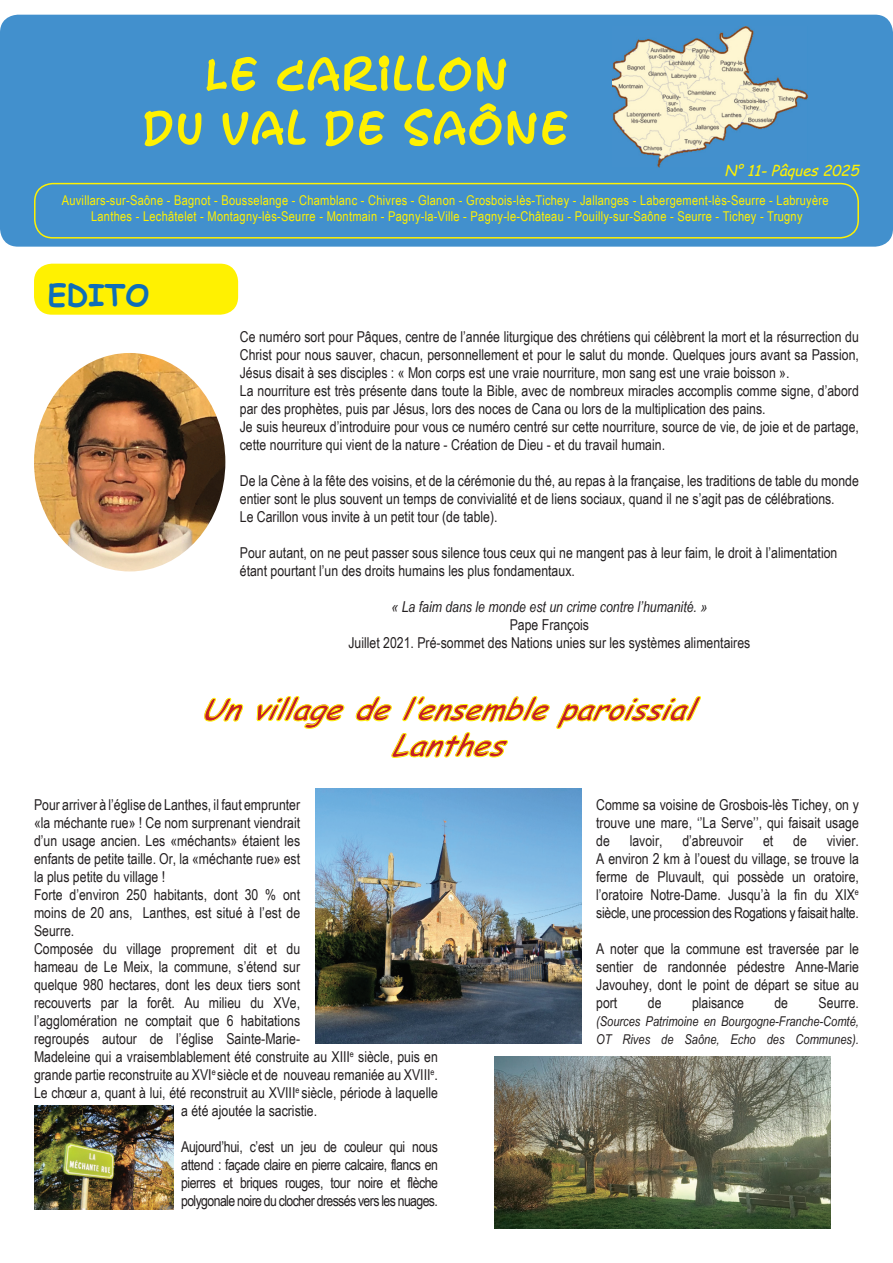
<style>
.page{position:relative;width:893px;height:1263px;background:#fff}
.page>*{position:absolute;margin:0;border:0;box-sizing:border-box;transform-origin:0 0}
.Titre_Article{font:italic 700 30px "Comic Sans MS";color:#c52026}
.Rubriques{font:700 30px "Comic Sans MS";color:#0e6eb8}
.t1{font:15px/18px "Arial Narrow";color:#231f20;text-align:justify}
.t2{font:italic 15px "Comic Sans MS";color:#fff101}
.t3{font:13.5px "Arial Narrow";letter-spacing:.02em;color:#fff101}
.t4{font:italic 13.5px/18px "Arial Narrow";color:#231f20}
.s1{font-style:italic}
</style>
<div class="page">
<div style="left:0;top:15px;width:893px;height:232px;background:#4290cd;border-radius:18px"></div>
<svg style="left:142px;top:14px;width:428px;height:133px"></svg>
<img style="left:612px;top:26px;width:196px;height:142px">
<div style="left:34px;top:183px;width:825px;height:56px;border:2px solid #fff101;border-radius:18px"></div>
<div style="left:34px;top:264px;width:204px;height:51px;background:#fff101;border-radius:18px"></div>
<img style="left:34px;top:353px;width:191px;height:218px">
<svg style="left:204px;top:697px;width:39px;height:25px"></svg>
<svg style="left:256px;top:696px;width:89px;height:33px"></svg>
<svg style="left:355px;top:696px;width:346px;height:62px"></svg>
<img style="left:35px;top:1106px;width:139px;height:103px">
<img style="left:315px;top:789px;width:266px;height:255px">
<img style="left:494px;top:1057px;width:337px;height:172px">
<p class="t2" style="left:724px;top:159px;width:140px">N°11-Pâques2025</p>
<p class="t3" style="left:62px;top:190px;width:768px">Auvillars-sur-Saône - Bagnot - Bousselange - Chamblanc - Chivres - Glanon - Grosbois-lès-Tichey - Jallanges - Labergement-lès-Seurre - Labruyère</p>
<p class="t3" style="left:91px;top:206px;width:713px">Lanthes - Lechâtelet - Montagny-lès-Seurre - Montmain - Pagny-la-Ville - Pagny-le-Château - Pouilly-sur-Saône - Seurre - Tichey - Trugny</p>
<p class="Rubriques" style="left:48px;top:273px;width:103px">EDITO</p>
<p class="t1" style="left:240px;top:327px;width:621px">Ce numéro sort pour Pâques, centre de l’année liturgique des chrétiens qui célèbrent la mort et la résurrection du Christ pour nous sauver, chacun, personnellement et pour le salut du monde. Quelques jours avant sa Passion, Jésus disait à ses disciples : « Mon corps est une vraie nourriture, mon sang est une vraie boisson ».</p>
<p class="t1" style="left:240px;top:381px;width:621px">La nourriture est très présente dans toute la Bible, avec de nombreux miracles accomplis comme signe, d’abord par des prophètes, puis par Jésus, lors des noces de Cana ou lors de la multiplication des pains.</p>
<p class="t1" style="left:240px;top:417px;width:621px">Je suis heureux d’introduire pour vous ce numéro centré sur cette nourriture, source de vie, de joie et de partage, cette nourriture qui vient de la nature - Création de Dieu - et du travail humain.</p>
<p class="t1" style="left:240px;top:471px;width:621px">De la Cène à la fête des voisins, et de la cérémonie du thé, au repas à la française, les traditions de table du monde entier sont le plus souvent un temps de convivialité et de liens sociaux, quand il ne s’agit pas de célébrations.</p>
<p class="t1" style="left:240px;top:507px;width:259px">Le Carillon vous invite à un petit tour (de table).</p>
<p class="t1" style="left:240px;top:543px;width:599px">Pour autant, on ne peut passer sous silence tous ceux qui ne mangent pas à leur faim, le droit à l’alimentation étant pourtant l’un des droits humains les plus fondamentaux.</p>
<p class="t1" style="left:348px;top:597px;width:403px;text-align:center"><span class="s1">« La faim dans le monde est un crime contre l’humanité. »<br></span>Pape François<br>Juillet 2021. Pré-sommet des Nations unies sur les systèmes alimentaires</p>
<p class="Titre_Article" style="left:201px;top:687px;width:513px">Unvillagedel’ensembleparoissial</p>
<p class="Titre_Article" style="left:391px;top:723px;width:133px">Lanthes</p>
<p class="t1" style="left:34px;top:795px;width:268px">Pour arriver à l’église de Lanthes, il faut emprunter «la méchante rue» ! Ce nom surprenant viendrait d’un usage ancien. Les «méchants» étaient les enfants de petite taille. Or, la «méchante rue» est la plus petite du village !</p>
<p class="t1" style="left:34px;top:885px;width:268px">Forte d’environ 250 habitants, dont 30 % ont moins de 20 ans, Lanthes, est situé à l’est de Seurre.</p>
<p class="t1" style="left:34px;top:939px;width:268px">Composée du village proprement dit et du</p>
<p class="t1" style="left:34px;top:957px;width:268px">hameau de Le Meix, la commune, s’étend sur</p>
<p class="t1" style="left:34px;top:975px;width:268px">quelque 980 hectares, dont les deux tiers sont</p>
<p class="t1" style="left:34px;top:993px;width:268px">recouverts par la forêt. Au milieu du XVe,</p>
<p class="t1" style="left:34px;top:1011px;width:268px">l’agglomération ne comptait que 6 habitations</p>
<p class="t1" style="left:34px;top:1029px;width:268px">regroupés autour de l’église Sainte-Marie-</p>
<p class="t1" style="left:34px;top:1047px;width:405px">Madeleine qui a vraisemblablement été construite au XIII<sup>e</sup> siècle, puis en</p>
<p class="t1" style="left:34px;top:1065px;width:405px">grande partie reconstruite au XVI<sup>e</sup> siècle et de nouveau remaniée au XVIII<sup>e</sup>.</p>
<p class="t1" style="left:34px;top:1083px;width:405px">Le chœur a, quant à lui, été reconstruit au XVIII<sup>e</sup> siècle, période à laquelle</p>
<p class="t1" style="left:181px;top:1101px;width:138px">a été ajoutée la sacristie.</p>
<p class="t1" style="left:181px;top:1137px;width:258px">Aujourd’hui, c’est un jeu de couleur qui nous attend : façade claire en pierre calcaire, flancs en pierres et briques rouges, tour noire et flèche polygonale noire du clocher dressés vers les nuages.</p>
<p class="t1" style="left:596px;top:795px;width:264px">Comme sa voisine de Grosbois-lès Tichey, on y trouve une mare, ‘’La Serve’’, qui faisait usage de</p>
<p class="t1" style="left:596px;top:831px;width:264px;text-indent:231px">vivier.<br>A environ 2 km à l’ouest du village, se trouve la ferme de Pluvault, qui possède un oratoire, l’oratoire Notre-Dame. Jusqu’à la fin du XIX<sup>e </sup>siècle, une procession des Rogations y faisait halte.</p>
<p class="t1" style="left:596px;top:939px;width:264px">A noter que la commune est traversée par le sentier de randonnée pédestre Anne-Marie Javouhey, dont le point de départ se situe au port</p>
<p class="t1" style="left:630px;top:831px;width:34px">lavoir,</p>
<p class="t1" style="left:682px;top:831px;width:62px">d’abreuvoir</p>
<p class="t1" style="left:763px;top:831px;width:12px">et</p>
<p class="t1" style="left:793px;top:831px;width:15px">de</p>
<p class="t1" style="left:648px;top:993px;width:15px">de</p>
<p class="t1" style="left:692px;top:993px;width:53px">plaisance</p>
<p class="t1" style="left:774px;top:993px;width:15px">de</p>
<p class="t1" style="left:819px;top:993px;width:42px">Seurre.</p>
<p class="t4" style="left:596px;top:1012px;width:264px">(Sources Patrimoine en Bourgogne-Franche-Comté,<br>OT Rives de Saône, Echo des Communes).</p>
</div>
